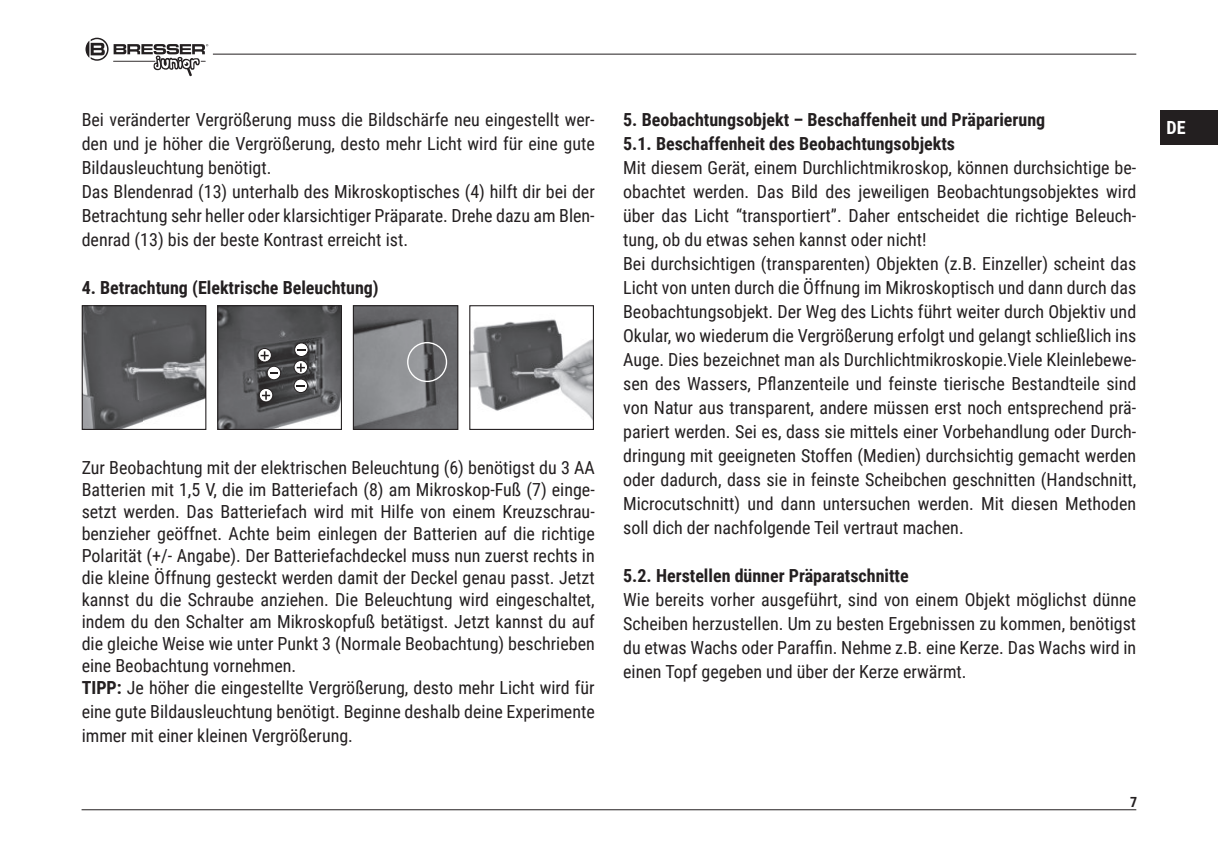
<style>
.page{position:relative;width:1218px;height:867px;background:#fff}
.page>*{position:absolute;margin:0;border:0;box-sizing:border-box;transform-origin:0 0}
.t1{font:700 18.2px "Roboto Condensed";color:#fff}
.t2{font:18px/24px "Roboto Condensed";color:#231f20}
.t3{font:700 18px/24px "Roboto Condensed";color:#231f20}
.t4{font:700 14px "Roboto Condensed";color:#231f20}
.s1{font-weight:700}
</style>
<div class="page">
<hr style="left:82px;top:809px;width:1054px;height:1px;background:#231f20">
<hr style="left:213px;top:54px;width:923px;height:1px;background:#231f20">
<svg style="left:86px;top:38px;width:122px;height:38px"></svg>
<div style="left:1160px;top:110px;width:58px;height:34px;background:#231f20"></div>
<img style="left:84px;top:307px;width:120px;height:121px">
<div style="left:82px;top:305px;width:124px;height:125px;border:1px solid #231f20"></div>
<img style="left:471px;top:319px;width:121px;height:100px">
<div style="left:469px;top:305px;width:125px;height:125px;border:1px solid #231f20"></div>
<img style="left:355px;top:307px;width:101px;height:121px">
<div style="left:353px;top:305px;width:105px;height:125px;border:1px solid #231f20"></div>
<div style="left:407px;top:342px;width:40px;height:40px;border:1px solid #fff;border-radius:50%"></div>
<img style="left:219px;top:307px;width:121px;height:121px">
<div style="left:217px;top:305px;width:125px;height:125px;border:1px solid #231f20"></div>
<svg style="left:258px;top:348px;width:13px;height:14px"></svg>
<div style="left:257px;top:348px;width:15px;height:14px;border:1px solid #231f20;border-radius:50%"></div>
<svg style="left:260px;top:351px;width:9px;height:9px"></svg>
<svg style="left:295px;top:343px;width:13px;height:13px"></svg>
<div style="left:294px;top:342px;width:14px;height:15px;border:1px solid #231f20;border-radius:50%"></div>
<svg style="left:294px;top:360px;width:14px;height:14px"></svg>
<div style="left:294px;top:360px;width:14px;height:14px;border:1px solid #231f20;border-radius:50%"></div>
<svg style="left:297px;top:363px;width:8px;height:9px"></svg>
<div style="left:267px;top:366px;width:14px;height:14px;background:#fff;border-radius:50%"></div>
<div style="left:267px;top:366px;width:14px;height:14px;border:1px solid #231f20;border-radius:50%"></div>
<svg style="left:270px;top:372px;width:8px;height:2px"></svg>
<svg style="left:259px;top:388px;width:14px;height:14px"></svg>
<div style="left:259px;top:388px;width:14px;height:14px;border:1px solid #231f20;border-radius:50%"></div>
<svg style="left:262px;top:391px;width:8px;height:8px"></svg>
<svg style="left:294px;top:379px;width:14px;height:13px"></svg>
<div style="left:294px;top:378px;width:14px;height:15px;border:1px solid #231f20;border-radius:50%"></div>
<p class="t2" style="left:82px;top:108px;width:515px">Bei veränderter Vergrößerung muss die Bildschärfe neu eingestellt wer&shy;den und je höher die Vergrößerung, desto mehr Licht wird für eine gute Bildausleuchtung benötigt.<br>Das Blendenrad (13) unterhalb des Mikroskoptisches (4) hilft dir bei der Betrachtung sehr heller oder klarsichtiger Präparate. Drehe dazu am Blen&shy;denrad (13) bis der beste Kontrast erreicht ist.</p>
<p class="t3" style="left:82px;top:277px;width:298px">4. Betrachtung (Elektrische Beleuchtung)</p>
<p class="t2" style="left:82px;top:457px;width:515px;line-height:22px">Zur Beobachtung mit der elektrischen Beleuchtung (6) benötigst du 3 AA Batterien mit 1,5 V, die im Batteriefach (8) am Mikroskop-Fuß (7) einge&shy;setzt werden. Das Batteriefach wird mit Hilfe von einem Kreuzschrau&shy;benzieher geöffnet. Achte beim einlegen der Batterien auf die richtige Polarität (+/- Angabe). Der Batteriefachdeckel muss nun zuerst rechts in die kleine Öffnung gesteckt werden damit der Deckel genau passt. Jetzt kannst du die Schraube anziehen. Die Beleuchtung wird eingeschaltet, indem du den Schalter am Mikroskopfuß betätigst. Jetzt kannst du auf die gleiche Weise wie unter Punkt 3 (Normale Beobachtung) beschrieben eine Beobachtung vornehmen.<br><span class="s1">TIPP:</span> Je höher die eingestellte Vergrößerung, desto mehr Licht wird für</p>
<p class="t2" style="left:82px;top:700px;width:515px">eine gute Bildausleuchtung benötigt. Beginne deshalb deine Experimente immer mit einer kleinen Vergrößerung.</p>
<p class="t3" style="left:623px;top:109px;width:424px">5. Beobachtungsobjekt – Beschaffenheit und Präparierung<br>5.1. Beschaffenheit des Beobachtungsobjekts</p>
<p class="t2" style="left:623px;top:156px;width:515px">Mit diesem Gerät, einem Durchlichtmikroskop, können durchsichtige be&shy;obachtet werden. Das Bild des jeweiligen Beobachtungsobjektes wird über das Licht “transportiert”. Daher entscheidet die richtige Beleuch&shy;tung, ob du etwas sehen kannst oder nicht!<br>Bei durchsichtigen (transparenten) Objekten (z.B. Einzeller) scheint das Licht von unten durch die Öffnung im Mikroskoptisch und dann durch das Beobachtungsobjekt. Der Weg des Lichts führt weiter durch Objektiv und Okular, wo wiederum die Vergrößerung erfolgt und gelangt schließlich ins Auge. Dies bezeichnet man als Durchlichtmikroskopie.Viele Kleinlebewe&shy;sen des Wassers, Pflanzenteile und feinste tierische Bestandteile sind von Natur aus transparent, andere müssen erst noch entsprechend prä&shy;pariert werden. Sei es, dass sie mittels einer Vorbehandlung oder Durch&shy;dringung mit geeigneten Stoffen (Medien) durchsichtig gemacht werden oder dadurch, dass sie in feinste Scheibchen geschnitten (Handschnitt, Microcutschnitt) und dann untersuchen werden. Mit diesen Methoden soll dich der nachfolgende Teil vertraut machen.</p>
<p class="t3" style="left:623px;top:564px;width:287px">5.2. Herstellen dünner Präparatschnitte</p>
<p class="t2" style="left:623px;top:588px;width:515px;text-align:justify">Wie bereits vorher ausgeführt, sind von einem Objekt möglichst dünne Scheiben herzustellen. Um zu besten Ergebnissen zu kommen, benötigst du etwas Wachs oder Paraffin. Nehme z.B. eine Kerze. Das Wachs wird in einen Topf gegeben und über der Kerze erwärmt.</p>
<p class="t4" style="left:1130px;top:795px;width:9px">7</p>
<p class="t1" style="left:1166px;top:120px;width:21px">DE</p>
</div>
